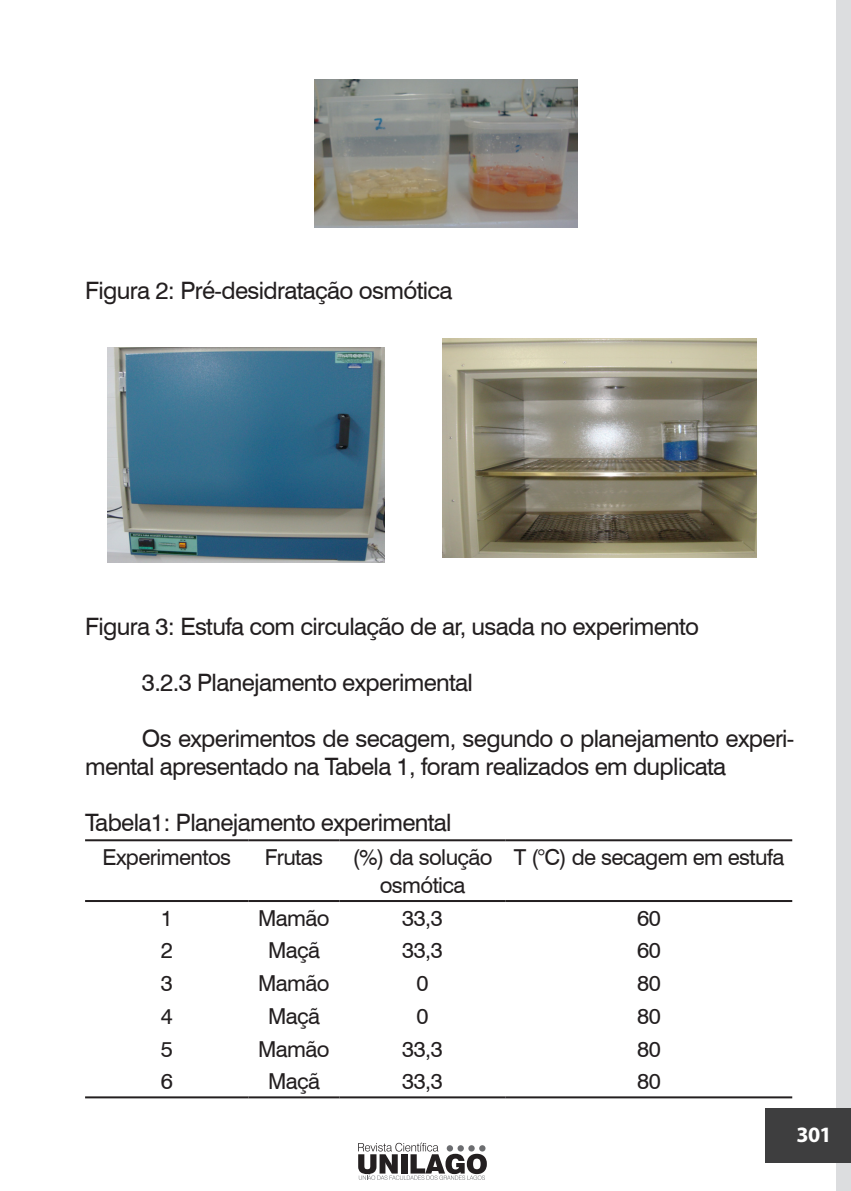
<style>
.page{position:relative;width:851px;height:1191px;background:#fff}
.page>*{position:absolute;margin:0;border:0;box-sizing:border-box;transform-origin:0 0}
.Texto_Interno{font:24px/28px "Swiss 721 BT";letter-spacing:-.025em;color:#231f20}
.Palavras_Chave{font:22px/28px "Swiss 721 BT";letter-spacing:-.025em;color:#231f20;text-align:center}
.t1{font:700 22px "Myriad Pro";color:#fff}
</style>
<div class="page">
<svg style="left:358px;top:1142px;width:129px;height:37px"></svg>
<div style="left:836px;top:0;width:14px;height:1191px;background:#dcdddf"></div>
<div style="left:764px;top:1108px;width:86px;height:54px;background:#3e3e3f"></div>
<hr style="left:85px;top:839px;width:163px;height:2px;background:#231f20">
<hr style="left:248px;top:839px;width:91px;height:2px;background:#231f20">
<hr style="left:339px;top:839px;width:166px;height:2px;background:#231f20">
<hr style="left:505px;top:839px;width:287px;height:2px;background:#231f20">
<hr style="left:85px;top:900px;width:163px;height:2px;background:#231f20">
<hr style="left:248px;top:900px;width:91px;height:2px;background:#231f20">
<hr style="left:339px;top:900px;width:166px;height:2px;background:#231f20">
<hr style="left:505px;top:900px;width:287px;height:2px;background:#231f20">
<hr style="left:85px;top:1096px;width:163px;height:2px;background:#231f20">
<hr style="left:248px;top:1096px;width:91px;height:2px;background:#231f20">
<hr style="left:339px;top:1096px;width:166px;height:2px;background:#231f20">
<hr style="left:505px;top:1096px;width:287px;height:2px;background:#231f20">
<img style="left:315px;top:79px;width:263px;height:148px">
<img style="left:108px;top:347px;width:276px;height:215px">
<img style="left:443px;top:339px;width:313px;height:218px">
<p class="Texto_Interno" style="left:85px;top:276px;width:369px">Figura 2: Pré-desidratação osmótica</p>
<p class="Texto_Interno" style="left:85px;top:612px;width:615px">Figura 3: Estufa com circulação de ar, usada no experimento</p>
<p class="Texto_Interno" style="left:142px;top:668px;width:333px">3.2.3 Planejamento experimental</p>
<p class="Texto_Interno" style="left:85px;top:724px;width:710px;text-indent:57px">Os experimentos de secagem, segundo o planejamento experi&shy;mental apresentado na Tabela 1, foram realizados em duplicata</p>
<p class="Texto_Interno" style="left:85px;top:808px;width:368px">Tabela1: Planejamento experimental</p>
<p class="Palavras_Chave" style="left:102px;top:843px;width:130px">Experimentos</p>
<p class="Palavras_Chave" style="left:265px;top:843px;width:60px">Frutas</p>
<p class="Palavras_Chave" style="left:352px;top:843px;width:142px">(%) da solução osmótica</p>
<p class="Palavras_Chave" style="left:513px;top:843px;width:272px">T (°C) de secagem em estufa</p>
<p class="Palavras_Chave" style="left:161px;top:903px;width:14px">1</p>
<p class="Palavras_Chave" style="left:258px;top:903px;width:73px">Mamão</p>
<p class="Palavras_Chave" style="left:402px;top:903px;width:42px">33,3</p>
<p class="Palavras_Chave" style="left:637px;top:903px;width:25px">60</p>
<p class="Palavras_Chave" style="left:161px;top:936px;width:14px">2</p>
<p class="Palavras_Chave" style="left:268px;top:936px;width:53px">Maçã</p>
<p class="Palavras_Chave" style="left:402px;top:936px;width:42px">33,3</p>
<p class="Palavras_Chave" style="left:637px;top:936px;width:25px">60</p>
<p class="Palavras_Chave" style="left:161px;top:969px;width:14px">3</p>
<p class="Palavras_Chave" style="left:258px;top:969px;width:73px">Mamão</p>
<p class="Palavras_Chave" style="left:416px;top:969px;width:14px">0</p>
<p class="Palavras_Chave" style="left:637px;top:969px;width:25px">80</p>
<p class="Palavras_Chave" style="left:161px;top:1002px;width:14px">4</p>
<p class="Palavras_Chave" style="left:268px;top:1002px;width:53px">Maçã</p>
<p class="Palavras_Chave" style="left:416px;top:1002px;width:14px">0</p>
<p class="Palavras_Chave" style="left:637px;top:1002px;width:25px">80</p>
<p class="Palavras_Chave" style="left:161px;top:1034px;width:14px">5</p>
<p class="Palavras_Chave" style="left:258px;top:1034px;width:73px">Mamão</p>
<p class="Palavras_Chave" style="left:402px;top:1034px;width:42px">33,3</p>
<p class="Palavras_Chave" style="left:637px;top:1034px;width:25px">80</p>
<p class="Palavras_Chave" style="left:161px;top:1067px;width:14px">6</p>
<p class="Palavras_Chave" style="left:268px;top:1067px;width:53px">Maçã</p>
<p class="Palavras_Chave" style="left:402px;top:1067px;width:42px">33,3</p>
<p class="Palavras_Chave" style="left:637px;top:1067px;width:25px">80</p>
<p class="t1" style="left:796px;top:1120px;width:37px">301</p>
</div>
